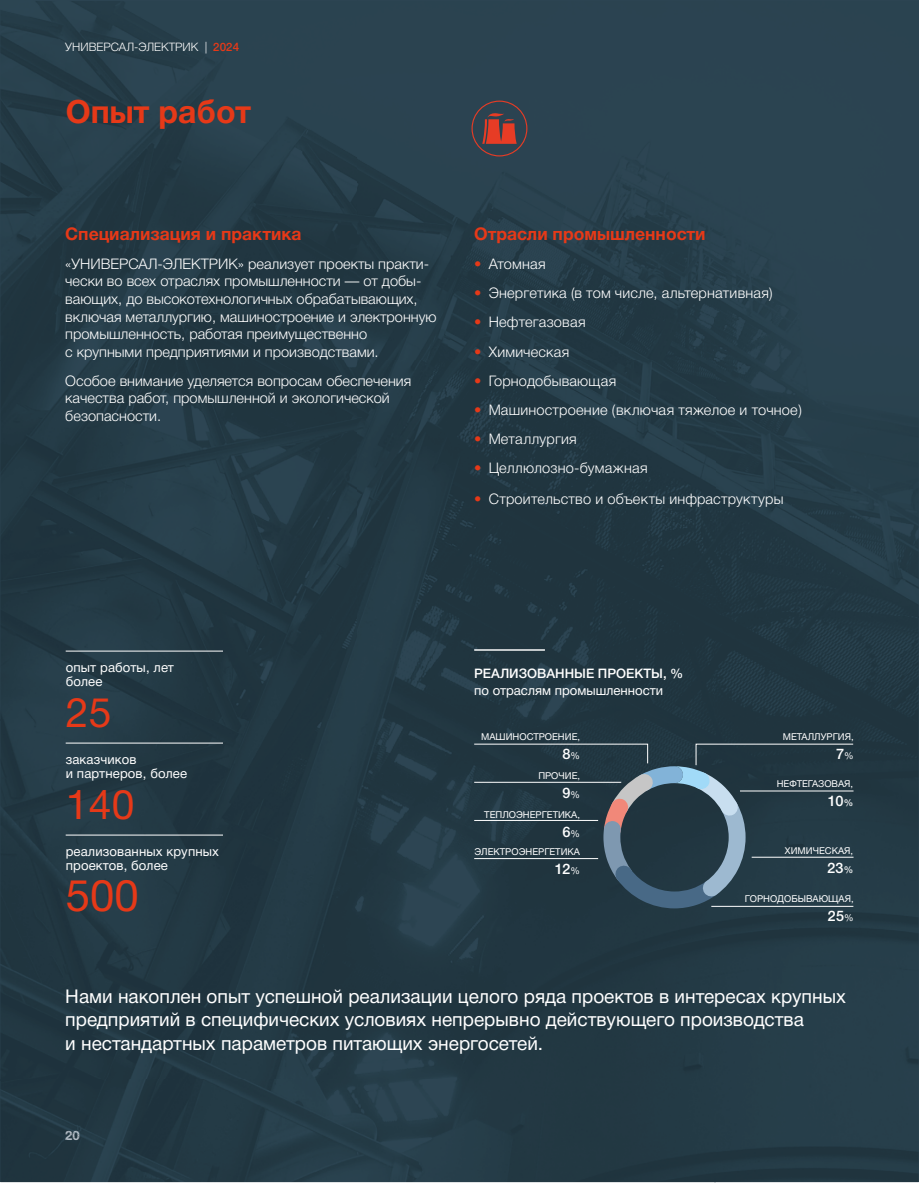
<style>
.page{position:relative;width:919px;height:1183px;background:#fff}
.page>*{position:absolute;margin:0;border:0;box-sizing:border-box;transform-origin:0 0}
.t1{font:43.8px "Helvetica Neue Cyr";color:#e63918}
.t2{font:40.8px "Helvetica Neue Cyr";color:#e63918}
.t3{font:700 32.1px "Helvetica Neue Cyr";color:#e63918}
.t4{font:18.9px/23.4px "Helvetica Neue Cyr";color:#fff}
.t5{font:700 17.55px "Helvetica Neue Cyr";color:#e63918}
.t6{font:300 14.55px/17.5px "Helvetica Neue Cyr";color:#fff}
.t7{font:500 14.55px "Helvetica Neue Cyr";color:#fff}
.t8{font:13.2px/14.5px "Helvetica Neue Cyr";letter-spacing:.01em;color:#fff}
.t9{font:500 13.2px "Helvetica Neue Cyr";color:#fff}
.t10{font:700 13.2px "Helvetica Neue Cyr";color:#b1bac3}
.t11{font:300 11.7px "Helvetica Neue Cyr";color:#fff}
.t12{font:9.45px "Helvetica Neue Cyr";color:#fff}
.s1{font-weight:500;color:#e63918}
.s2{color:#e63918}
.s3{font-weight:400;font-size:9.45px}
.s4{font-size:9.45px}
</style>
<div class="page">
<img style="left:0;top:1px;width:918px;height:1180px">
<svg style="left:474px;top:743px;width:379px;height:165px"></svg>
<div style="left:471px;top:101px;width:56px;height:55px;border:1px solid #e73c25;border-radius:50%"></div>
<svg style="left:482px;top:113px;width:34px;height:31px"></svg>
<hr style="left:66px;top:650px;width:157px;height:1px;background:#fff">
<hr style="left:66px;top:742px;width:157px;height:1px;background:#fff">
<hr style="left:66px;top:834px;width:157px;height:1px;background:#fff">
<hr style="left:474px;top:649px;width:71px;height:1px;background:#fff">
<hr style="left:751px;top:856px;width:102px;height:1px;background:#fff">
<img style="left:65px;top:1130px;width:15px;height:9px">
<hr style="left:474px;top:820px;width:124px;height:1px;background:#fff">
<p class="t11" style="left:65px;top:43px;width:175px">УНИВЕРСАЛ-ЭЛЕКТРИК | <span class="s1">2024</span></p>
<h3 class="t3" style="left:66px;top:100px;width:187px">Опыт работ</h3>
<p class="t5" style="left:65px;top:227px;width:238px">Специализация и практика</p>
<p class="t6" style="left:65px;top:257px;width:373px">«УНИВЕРСАЛ-ЭЛЕКТРИК» реализует проекты практи&shy;чески во всех отраслях промышленности — от добы&shy;вающих, до высокотехнологичных обрабатывающих, включая металлургию, машиностроение и электронную промышленность, работая преимущественно<br>с крупными предприятиями и производствами.</p>
<p class="t6" style="left:65px;top:373px;width:347px">Особое внимание уделяется вопросам обеспечения качества работ, промышленной и экологической безопасности.</p>
<p class="t5" style="left:474px;top:227px;width:233px">Отрасли промышленности</p>
<p class="t6" style="left:474px;top:257px;width:73px"><span class="s2">•</span> Атомная</p>
<p class="t6" style="left:474px;top:286px;width:300px"><span class="s2">•</span> Энергетика (в том числе, альтернативная)</p>
<p class="t6" style="left:474px;top:315px;width:113px"><span class="s2">•</span> Нефтегазовая</p>
<p class="t6" style="left:474px;top:344px;width:97px"><span class="s2">•</span> Химическая</p>
<p class="t6" style="left:474px;top:373px;width:144px"><span class="s2">•</span> Горнодобывающая</p>
<p class="t6" style="left:474px;top:402px;width:329px"><span class="s2">•</span> Машиностроение ( включая тяжелое и точное )</p>
<p class="t6" style="left:474px;top:432px;width:104px"><span class="s2">•</span> Металлургия</p>
<p class="t6" style="left:474px;top:461px;width:175px"><span class="s2">•</span> Целлюлозно-бумажная</p>
<p class="t6" style="left:474px;top:491px;width:311px"><span class="s2">•</span> Строительство и объекты инфраструктуры</p>
<p class="t8" style="left:66px;top:661px;width:110px">опыт работы, лет более</p>
<h2 class="t2" style="left:66px;top:698px;width:47px">25</h2>
<p class="t8" style="left:66px;top:753px;width:123px">заказчиков<br>и партнеров, более</p>
<h2 class="t2" style="left:66px;top:790px;width:70px">140</h2>
<p class="t8" style="left:66px;top:845px;width:155px">реализованных крупных проектов, более</p>
<h1 class="t1" style="left:66px;top:879px;width:75px">500</h1>
<p class="t9" style="left:474px;top:668px;width:211px">РЕАЛИЗОВАННЫЕ ПРОЕКТЫ, %</p>
<p class="t8" style="left:474px;top:685px;width:190px">по отраслям промышленности</p>
<p class="t12" style="left:481px;top:733px;width:100px">МАШИНОСТРОЕНИЕ,</p>
<p class="t7" style="left:562px;top:748px;width:19px">8<span class="s3">%</span></p>
<p class="t12" style="left:538px;top:772px;width:43px">ПРОЧИЕ,</p>
<p class="t7" style="left:562px;top:787px;width:19px">9<span class="s3">%</span></p>
<p class="t12" style="left:484px;top:810px;width:97px">ТЕПЛОЭНЕРГЕТИКА,</p>
<p class="t7" style="left:562px;top:826px;width:19px">6<span class="s3">%</span></p>
<p class="t12" style="left:474px;top:848px;width:107px">ЭЛЕКТРОЭНЕРГЕТИКА</p>
<p class="t7" style="left:554px;top:863px;width:27px">12<span class="s3">%</span></p>
<p class="t12" style="left:782px;top:733px;width:72px">МЕТАЛЛУРГИЯ,</p>
<p class="t7" style="left:836px;top:748px;width:19px">7<span class="s3">%</span></p>
<p class="t12" style="left:776px;top:780px;width:78px">НЕФТЕГАЗОВАЯ,</p>
<p class="t7" style="left:827px;top:795px;width:27px">10<span class="s4">%</span></p>
<p class="t12" style="left:785px;top:847px;width:70px">ХИМИЧЕСКАЯ,</p>
<p class="t7" style="left:827px;top:862px;width:27px">23<span class="s4">%</span></p>
<p class="t12" style="left:744px;top:895px;width:110px">ГОРНОДОБЫВАЮЩАЯ,</p>
<p class="t7" style="left:827px;top:910px;width:27px">25<span class="s3">%</span></p>
<p class="t4" style="left:65px;top:986px;width:782px">Нами накоплен опыт успешной реализации целого ряда проектов в интересах крупных предприятий в специфических условиях непрерывно действующего производства<br>и нестандартных параметров питающих энергосетей.</p>
<p class="t10" style="left:65px;top:1130px;width:16px">20</p>
</div>
